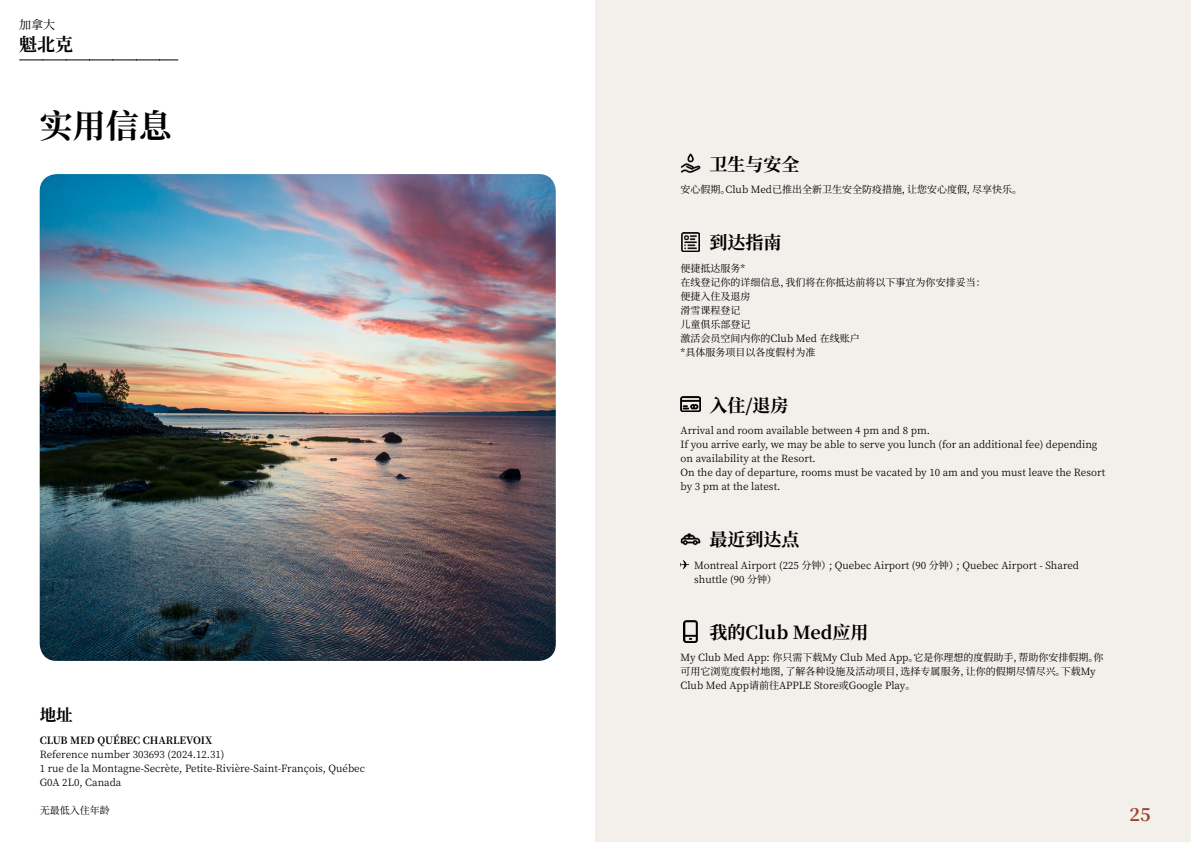
<style>
.page{position:relative;width:1191px;height:842px;background:#fff}
.page>*{position:absolute;margin:0;border:0;box-sizing:border-box;transform-origin:0 0}
.t1{font:700 33px "Noto Serif SC";color:#000}
.t2{font:700 18px "Noto Serif SC";color:#000}
.t3{font:700 18px "Noto Serif SC";color:#9d432c}
.t4{font:700 16.5px "Noto Serif SC";color:#000}
.t5{font:12px "Noto Serif SC";color:#000}
.t6{font:10px/14px "Noto Serif SC";color:#000}
.t7{font:700 10px "Noto Serif SC";letter-spacing:-.01em;color:#000}
</style>
<div class="page">
<div style="left:595px;top:0;width:596px;height:842px;background:#f3f0ec"></div>
<img style="left:40px;top:174px;width:516px;height:487px">
<svg style="left:20px;top:60px;width:158px;height:1px"></svg>
<img style="left:680px;top:153px;width:20px;height:20px">
<img style="left:681px;top:232px;width:18px;height:20px">
<img style="left:680px;top:397px;width:20px;height:15px">
<img style="left:680px;top:533px;width:20px;height:13px">
<svg style="left:680px;top:560px;width:9px;height:9px"></svg>
<img style="left:684px;top:621px;width:13px;height:21px">
<p class="t5" style="left:19px;top:17px;width:37px">加拿大</p>
<h2 class="t2" style="left:19px;top:34px;width:56px">魁北克</h2>
<h1 class="t1" style="left:40px;top:107px;width:133px">实用信息</h1>
<h3 class="t4" style="left:40px;top:706px;width:34px">地址</h3>
<p class="t7" style="left:40px;top:734px;width:174px">CLUB MED QUÉBEC CHARLEVOIX</p>
<p class="t6" style="left:40px;top:747px;width:327px">Reference number 303693 (2024.12.31)<br>1 rue de la Montagne-Secrète, Petite-Rivière-Saint-François, Québec<br>G0A 2L0, Canada</p>
<p class="t6" style="left:40px;top:803px;width:71px">无最低入住年龄</p>
<h2 class="t2" style="left:709px;top:154px;width:91px">卫生与安全</h2>
<p class="t6" style="left:680px;top:183px;width:343px">安心假期。Club Med已推出全新卫生安全防疫措施，让您安心度假，尽享快乐。</p>
<h2 class="t2" style="left:709px;top:232px;width:73px">到达指南</h2>
<p class="t6" style="left:680px;top:261px;width:306px">便捷抵达服务*<br>在线登记你的详细信息，我们将在你抵达前将以下事宜为你安排妥当：便捷入住及退房<br>滑雪课程登记<br>儿童俱乐部登记<br>激活会员空间内你的Club Med 在线账户<br>*具体服务项目以各度假村为准</p>
<h2 class="t2" style="left:709px;top:395px;width:81px">入住/退房</h2>
<p class="t6" style="left:680px;top:424px;width:426px">Arrival and room available between 4 pm and 8 pm.<br>If you arrive early, we may be able to serve you lunch (for an additional fee) depending on availability at the Resort.<br>On the day of departure, rooms must be vacated by 10 am and you must leave the Resort by 3 pm at the latest.</p>
<h2 class="t2" style="left:709px;top:529px;width:91px">最近到达点</h2>
<p class="t6" style="left:694px;top:558px;width:386px">Montreal Airport (225 分钟）; Quebec Airport (90 分钟）; Quebec Airport - Shared shuttle (90 分钟）</p>
<h2 class="t2" style="left:709px;top:622px;width:161px">我的Club Med应用</h2>
<p class="t6" style="left:680px;top:651px;width:424px">My Club Med App: 你只需下载My Club Med App。它是你理想的度假助手，帮助你安排假期。你可用它浏览度假村地图，了解各种设施及活动项目，选择专属服务，让你的假期尽情尽兴。下载My<br>Club Med App请前往APPLE Store或Google Play。</p>
<h2 class="t3" style="left:1129px;top:804px;width:23px">25</h2>
</div>
